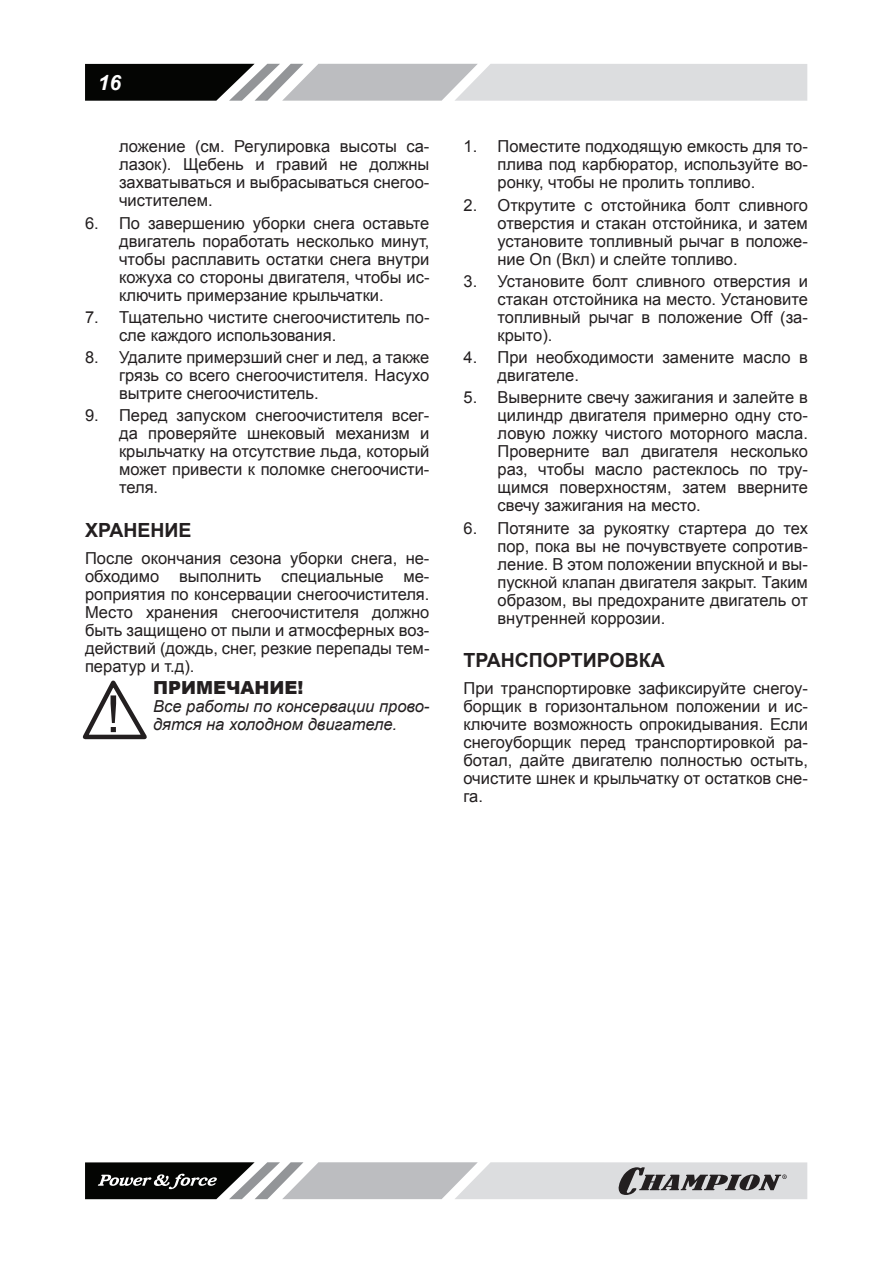
<style>
.page{position:relative;width:893px;height:1263px;background:#fff}
.page>*{position:absolute;margin:0;border:0;box-sizing:border-box;transform-origin:0 0}
.t1{font:italic 700 21px "Arial";color:#fff}
.t2{font:700 19.5px "Arial";color:#231f20}
.t3{font:900 18px "Arial";color:#231f20}
.t4{font:16.5px/18px "Arial";color:#231f20;text-align:justify}
.t5{font:italic 16.5px/18px "Arial";color:#231f20}
</style>
<div class="page">
<svg style="left:85px;top:64px;width:722px;height:37px;background:#a8a9aa"></svg>
<svg style="left:85px;top:1162px;width:722px;height:37px;background:#a2a3a4"></svg>
<svg style="left:82px;top:680px;width:65px;height:60px"></svg>
<p class="t1" style="left:98px;top:69px;width:25px">16</p>
<p class="t4" style="left:119px;top:138px;width:312px">ложение (см. Регулировка высоты са&shy;лазок). Щебень и гравий не должны захватываться и выбрасываться снегоо&shy;чистителем.</p>
<p class="t4" style="left:119px;top:214px;width:312px;text-indent:-34px">6. По завершению уборки снега оставьте двигатель поработать несколько минут, чтобы расплавить остатки снега внутри кожуха со стороны двигателя, чтобы ис&shy;ключить примерзание крыльчатки.</p>
<p class="t4" style="left:119px;top:308px;width:312px;text-indent:-34px">7. Тщательно чистите снегоочиститель по&shy;сле каждого использования.</p>
<p class="t4" style="left:119px;top:348px;width:312px;text-indent:-34px">8. Удалите примерзший снег и лед, а также грязь со всего снегоочистителя. Насухо вытрите снегоочиститель.</p>
<p class="t4" style="left:119px;top:407px;width:312px;text-indent:-34px">9. Перед запуском снегоочистителя всег&shy;да проверяйте шнековый механизм и крыльчатку на отсутствие льда, который может привести к поломке снегоочисти&shy;теля.</p>
<p class="t2" style="left:85px;top:517px;width:15px">ХРАНЕНИЕ</p>
<p class="t4" style="left:85px;top:549px;width:346px">После окончания сезона уборки снега, не&shy;обходимо выполнить специальные ме&shy;роприятия по консервации снегоочистителя.<br>Место хранения снегоочистителя должно быть защищено от пыли и атмосферных воз&shy;действий (дождь, снег, резкие перепады тем&shy;ператур и т.д).</p>
<p class="t3" style="left:153px;top:675px;width:58px">ПРИМЕЧ</p>
<p class="t3" style="left:241px;top:675px;width:64px">АНИЕ!</p>
<p class="t5" style="left:153px;top:698px;width:278px">Все работы по консервации прово&shy;дятся на холодном двигателе.</p>
<p class="t4" style="left:497px;top:138px;width:312px;text-indent:-34px">1. Поместите подходящую емкость для то&shy;плива под карбюратор, используйте во&shy;ронку, чтобы не пролить топливо.</p>
<p class="t4" style="left:497px;top:196px;width:312px;text-indent:-34px">2. Открутите с отстойника болт сливного отверстия и стакан отстойника, и затем установите топливный рычаг в положе&shy;ние On (Вкл) и слейте топливо.</p>
<p class="t4" style="left:497px;top:272px;width:312px;text-indent:-34px">3. Установите болт сливного отверстия и стакан отстойника на место. Установите топливный рычаг в положение Off (за&shy;крыто).</p>
<p class="t4" style="left:497px;top:349px;width:312px;text-indent:-34px">4. При необходимости замените масло в двигателе.</p>
<p class="t4" style="left:497px;top:389px;width:312px;text-indent:-34px">5. Выверните свечу зажигания и залейте в цилиндр двигателя примерно одну сто&shy;ловую ложку чистого моторного масла.<br>Проверните вал двигателя несколько раз, чтобы масло растеклось по тру&shy;щимся поверхностям, затем вверните свечу зажигания на место.</p>
<p class="t4" style="left:497px;top:519px;width:312px;text-indent:-34px">6. Потяните за рукоятку стартера до тех пор, пока вы не почувствуете сопротив&shy;ление. В этом положении впускной и вы&shy;пускной клапан двигателя закрыт. Таким образом, вы предохраните двигатель от внутренней коррозии.</p>
<p class="t2" style="left:463px;top:648px;width:26px">ТРАН</p>
<p class="t2" style="left:515px;top:648px;width:83px">СПОРТИРО</p>
<p class="t2" style="left:625px;top:648px;width:28px">ВКА</p>
<p class="t4" style="left:463px;top:679px;width:346px">При транспортировке зафиксируйте снегоу&shy;борщик в горизонтальном положении и ис&shy;ключите возможность опрокидывания. Если снегоуборщик перед транспортировкой ра&shy;ботал, дайте двигателю полностью остыть, очистите шнек и крыльчатку от остатков сне&shy;га.</p>
</div>
